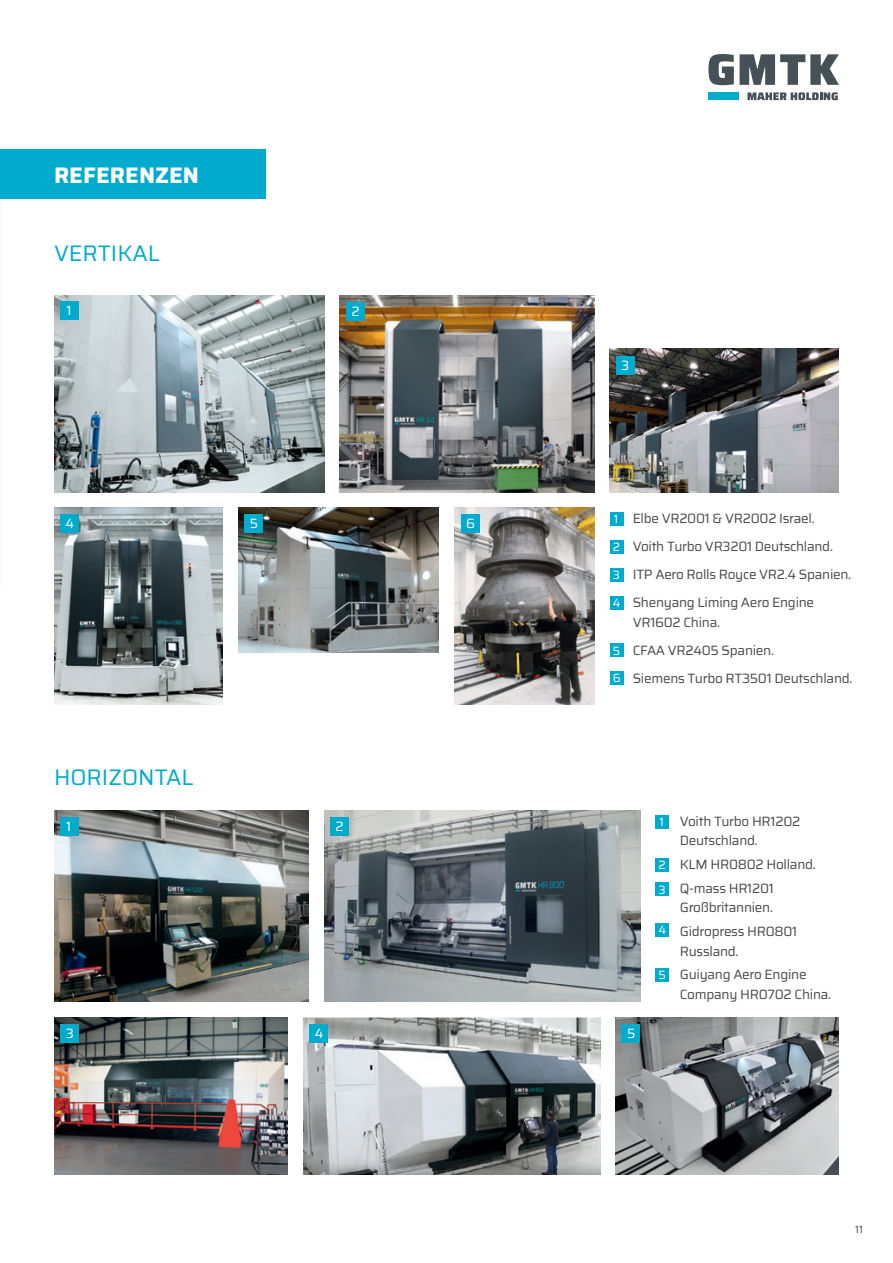
<style>
.page{position:relative;width:893px;height:1263px;background:#fff}
.page>*{position:absolute;margin:0;border:0;box-sizing:border-box;transform-origin:0 0}
.t1{font:22.5px "Saira";color:#00abcd}
.t2{font:700 22.5px "Saira";color:#fff}
.t3{font:13.5px/28px "Saira";letter-spacing:-.02em;color:#4b4c4d}
.t4{font:13.5px "Saira";color:#fff}
.t5{font:12px/24.5px "Saira";color:#fff}
.t6{font:10.5px "Saira";color:#4b4c4d}
</style>
<div class="page">
<svg style="left:708px;top:54px;width:26px;height:31px"></svg>
<svg style="left:740px;top:54px;width:99px;height:31px"></svg>
<div style="left:708px;top:92px;width:30px;height:8px;background:#00abcd"></div>
<svg style="left:747px;top:92px;width:91px;height:8px"></svg>
<div style="left:0;top:149px;width:265px;height:50px;background:#00abcd"></div>
<img style="left:54px;top:811px;width:255px;height:191px">
<img style="left:324px;top:810px;width:316px;height:192px">
<img style="left:54px;top:1017px;width:234px;height:158px">
<img style="left:303px;top:1017px;width:297px;height:158px">
<img style="left:615px;top:1017px;width:224px;height:158px">
<div style="left:655px;top:815px;width:14px;height:14px;background:#00abcd"></div>
<div style="left:655px;top:858px;width:14px;height:14px;background:#00abcd"></div>
<div style="left:655px;top:882px;width:14px;height:14px;background:#00abcd"></div>
<div style="left:655px;top:923px;width:14px;height:14px;background:#00abcd"></div>
<div style="left:655px;top:968px;width:14px;height:13px;background:#00abcd"></div>
<div style="left:60px;top:817px;width:18px;height:18px;background:#00abcd"></div>
<div style="left:60px;top:1024px;width:19px;height:19px;background:#00abcd"></div>
<div style="left:309px;top:1024px;width:19px;height:19px;background:#00abcd"></div>
<div style="left:622px;top:1024px;width:18px;height:19px;background:#00abcd"></div>
<div style="left:330px;top:817px;width:18px;height:18px;background:#00abcd"></div>
<img style="left:54px;top:295px;width:270px;height:197px">
<div style="left:60px;top:302px;width:19px;height:18px;background:#00abcd"></div>
<img style="left:340px;top:296px;width:254px;height:196px">
<div style="left:346px;top:302px;width:19px;height:18px;background:#00abcd"></div>
<div style="left:610px;top:643px;width:14px;height:14px;background:#00abcd"></div>
<div style="left:610px;top:512px;width:14px;height:14px;background:#00abcd"></div>
<div style="left:610px;top:540px;width:14px;height:14px;background:#00abcd"></div>
<div style="left:610px;top:568px;width:14px;height:14px;background:#00abcd"></div>
<div style="left:610px;top:596px;width:14px;height:14px;background:#00abcd"></div>
<div style="left:610px;top:671px;width:14px;height:14px;background:#00abcd"></div>
<img style="left:610px;top:348px;width:229px;height:144px">
<img style="left:238px;top:508px;width:201px;height:144px">
<div style="left:616px;top:357px;width:19px;height:18px;background:#00abcd"></div>
<div style="left:245px;top:514px;width:18px;height:18px;background:#00abcd"></div>
<img style="left:54px;top:508px;width:169px;height:197px">
<div style="left:60px;top:514px;width:19px;height:18px;background:#00abcd"></div>
<img style="left:455px;top:508px;width:139px;height:197px">
<div style="left:461px;top:514px;width:18px;height:18px;background:#00abcd"></div>
<h1 class="t2" style="left:54px;top:158px;width:146px">REFERENZEN</h1>
<h1 class="t1" style="left:54px;top:236px;width:107px">VERTIKAL</h1>
<p class="t4" style="left:67px;top:300px;width:7px">1</p>
<p class="t4" style="left:351px;top:301px;width:10px">2</p>
<p class="t4" style="left:66px;top:513px;width:10px">4</p>
<p class="t4" style="left:250px;top:513px;width:10px">5</p>
<p class="t4" style="left:466px;top:513px;width:10px">6</p>
<h1 class="t1" style="left:54px;top:760px;width:141px">HORIZONTAL</h1>
<p class="t4" style="left:66px;top:816px;width:7px">1</p>
<p class="t4" style="left:336px;top:816px;width:10px">2</p>
<p class="t4" style="left:621px;top:355px;width:10px">3</p>
<p class="t5" style="left:614px;top:506px;width:6px">1</p>
<p class="t5" style="left:613px;top:535px;width:9px">2</p>
<p class="t5" style="left:613px;top:562px;width:9px">3</p>
<p class="t5" style="left:613px;top:590px;width:9px">4</p>
<p class="t5" style="left:613px;top:638px;width:9px">5</p>
<p class="t5" style="left:613px;top:666px;width:9px">6</p>
<p class="t3" style="left:633px;top:504px;width:220px">Elbe VR2001 &amp; VR2002 Israel.<br>Voith Turbo VR3201 Deutschland.<br>ITP Aero Rolls Royce VR2.4 Spanien.<br>Shenyang Liming Aero Engine</p>
<p class="t3" style="left:633px;top:608px;width:221px">VR1602 China.<br>CFAA VR2405 Spanien.<br>Siemens Turbo RT3501 Deutschland.</p>
<p class="t5" style="left:659px;top:809px;width:6px">1</p>
<p class="t5" style="left:658px;top:853px;width:9px">2<br>3</p>
<p class="t5" style="left:658px;top:918px;width:9px">4</p>
<p class="t5" style="left:658px;top:962px;width:9px">5</p>
<p class="t3" style="left:680px;top:811px;width:122px;line-height:19.5px">Voith Turbo HR1202<br>Deutschland.</p>
<p class="t3" style="left:680px;top:852px;width:138px;line-height:23.7px">KLM HR0802 Holland.<br>Q-mass HR1201</p>
<p class="t3" style="left:680px;top:895px;width:119px;line-height:23.7px">Großbritannien.<br>Gidropress HR0801</p>
<p class="t3" style="left:680px;top:939px;width:128px;line-height:23.7px">Russland.<br>Guiyang Aero Engine</p>
<p class="t3" style="left:680px;top:980px;width:153px">Company HR0702 China.</p>
<p class="t4" style="left:66px;top:1023px;width:10px">3</p>
<p class="t4" style="left:315px;top:1023px;width:10px">4</p>
<p class="t4" style="left:627px;top:1023px;width:10px">5</p>
<p class="t6" style="left:855px;top:1222px;width:9px">11</p>
</div>
